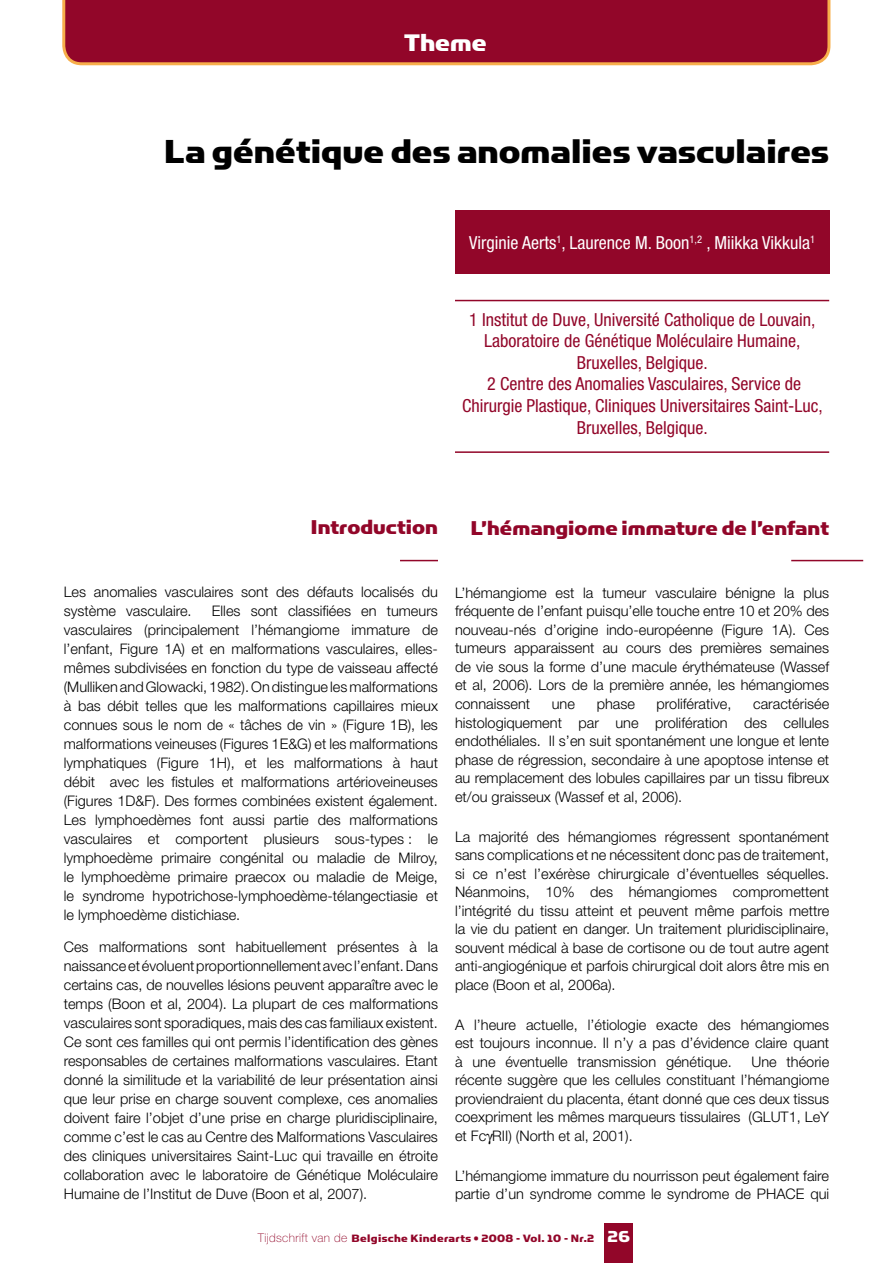
<style>
.page{position:relative;width:893px;height:1263px;background:#fff}
.page>*{position:absolute;margin:0;border:0;box-sizing:border-box;transform-origin:0 0}
.t1{font:37.5px "Simian Display Chimpanzee";color:#000}
.t2{font:27px "Simian Display Chimpanzee";color:#fff}
.t3{font:22.5px "Simian Display Chimpanzee";color:#920629}
.t4{font:condensed 18px/21.6px "Helvetica Neue";color:#920629;text-align:center}
.t5{font:condensed 18px "Helvetica Neue";color:#fff}
.t6{font:300 14.55px/19px "Helvetica Neue";color:#000;text-align:justify}
.t7{font:12px "Simian Display Chimpanzee";letter-spacing:.03em;color:#920629}
.s1{font-family:"Helvetica Neue";font-weight:100}
.s2{font-size:18px;color:#fff}
</style>
<div class="page">
<div style="left:604px;top:1224px;width:29px;height:39px;background:#920629"></div>
<div style="left:62px;top:0;width:768px;height:65px;background:#920629"></div>
<div style="left:455px;top:210px;width:374px;height:64px;background:#920629"></div>
<hr style="left:455px;top:451px;width:374px;height:2px;background:#920629">
<hr style="left:455px;top:300px;width:374px;height:1px;background:#920629">
<hr style="left:400px;top:560px;width:38px;height:1px;background:#920629">
<hr style="left:791px;top:560px;width:72px;height:1px;background:#920629">
<h2 class="t2" style="left:404px;top:28px;width:84px">Theme</h2>
<h1 class="t1" style="left:164px;top:131px;width:667px">La génétique des anomalies vasculaires</h1>
<p class="t5" style="left:469px;top:233px;width:348px">Virginie Aerts<sup>1</sup>, Laurence M. Boon<sup>1,2</sup> , Miikka Vikkula<sup>1</sup></p>
<p class="t4" style="left:462px;top:308px;width:362px">1 Institut de Duve, Université Catholique de Louvain, Laboratoire de Génétique Moléculaire Humaine, Bruxelles, Belgique.<br>2 Centre des Anomalies Vasculaires, Service de Chirurgie Plastique, Cliniques Universitaires Saint-Luc, Bruxelles, Belgique.</p>
<h3 class="t3" style="left:310px;top:515px;width:129px">Introduction</h3>
<h3 class="t3" style="left:471px;top:516px;width:360px">L’hémangiome immature de l’enfant</h3>
<p class="t6" style="left:64px;top:582px;width:376px">Les anomalies vasculaires sont des défauts localisés du système vasculaire.</p>
<p class="t6" style="left:64px;top:601px;width:376px;text-indent:148px">Elles sont classifiées en tumeurs vasculaires (principalement l’hémangiome immature de l’enfant, Figure 1A) et en malformations vasculaires, elles&shy;mêmes subdivisées en fonction du type de vaisseau affecté (Mulliken and Glowacki, 1982). On distingue les malformations à bas débit telles que les malformations capillaires mieux connues sous le nom de « tâches de vin » (Figure 1B), les malformations veineuses (Figures 1E&amp;G) et les malformations lymphatiques (Figure 1H), et les malformations à haut débit avec les fistules et malformations artérioveineuses (Figures 1D&amp;F). Des formes combinées existent également.<br>Les lymphoedèmes font aussi partie des malformations vasculaires et comportent plusieurs sous-types : le lymphoedème primaire congénital ou maladie de Milroy, le lymphoedème primaire praecox ou maladie de Meige, le syndrome hypotrichose-lymphoedème-télangectiasie et le lymphoedème distichiase.</p>
<p class="t6" style="left:64px;top:937px;width:376px">Ces malformations sont habituellement présentes à la naissance et évoluent proportionnellement avec l’enfant. Dans certains cas, de nouvelles lésions peuvent apparaître avec le temps (Boon et al, 2004). La plupart de ces malformations vasculaires sont sporadiques, mais des cas familiaux existent.<br>Ce sont ces familles qui ont permis l’identification des gènes responsables de certaines malformations vasculaires. Etant donné la similitude et la variabilité de leur présentation ainsi que leur prise en charge souvent complexe, ces anomalies doivent faire l’objet d’une prise en charge pluridisciplinaire, comme c’est le cas au Centre des Malformations Vasculaires des cliniques universitaires Saint-Luc qui travaille en étroite collaboration avec le laboratoire de Génétique Moléculaire Humaine de l’Institut de Duve (Boon et al, 2007).</p>
<p class="t6" style="left:455px;top:583px;width:376px;line-height:18.6px">L’hémangiome est la tumeur vasculaire bénigne la plus fréquente de l’enfant puisqu’elle touche entre 10 et 20% des nouveau-nés d’origine indo-européenne (Figure 1A). Ces tumeurs apparaissent au cours des premières semaines de vie sous la forme d’une macule érythémateuse (Wassef et al, 2006). Lors de la première année, les hémangiomes connaissent</p>
<p class="t6" style="left:455px;top:694px;width:376px;line-height:18.6px;text-indent:298px">caractérisée histologiquement par une prolifération des cellules endothéliales. Il s’en suit spontanément une longue et lente phase de régression, secondaire à une apoptose intense et au remplacement des lobules capillaires par un tissu fibreux et/ou graisseux (Wassef et al, 2006).</p>
<p class="t6" style="left:455px;top:827px;width:376px;line-height:18.6px">La majorité des hémangiomes régressent spontanément sans complications et ne nécessitent donc pas de traitement, si ce n’est l’exérèse chirurgicale d’éventuelles séquelles.<br>Néanmoins, 10% des hémangiomes compromettent l’intégrité du tissu atteint et peuvent même parfois mettre la vie du patient en danger. Un traitement pluridisciplinaire, souvent médical à base de cortisone ou de tout autre agent anti-angiogénique et parfois chirurgical doit alors être mis en place (Boon et al, 2006a).</p>
<p class="t6" style="left:455px;top:1015px;width:376px;line-height:18.6px">A l’heure actuelle, l’étiologie exacte des hémangiomes est toujours inconnue. Il n’y a pas d’évidence claire quant à une éventuelle transmission génétique.</p>
<p class="t6" style="left:552px;top:694px;width:25px">une</p>
<p class="t6" style="left:597px;top:694px;width:40px">phase</p>
<p class="t6" style="left:657px;top:694px;width:76px">proliférative,</p>
<p class="t6" style="left:455px;top:1052px;width:376px;line-height:18.6px;text-indent:296px">Une théorie récente suggère que les cellules constituant l’hémangiome proviendraient du placenta, étant donné que ces deux tissus coexpriment les mêmes marqueurs tissulaires (GLUT1, LeY et Fc RII) (North et al, 2001).</p>
<p class="t6" style="left:455px;top:1166px;width:376px;line-height:18.6px">L’hémangiome immature du nourrisson peut également faire partie d’un syndrome comme le syndrome de PHACE qui</p>
<p class="t7" style="left:258px;top:1231px;width:373px"><span class="s1">Tijdschrift van de</span> Belgische Kinderarts • 2008 - Vol. 10 - Nr.2 <span class="s2">26</span></p>
</div>
